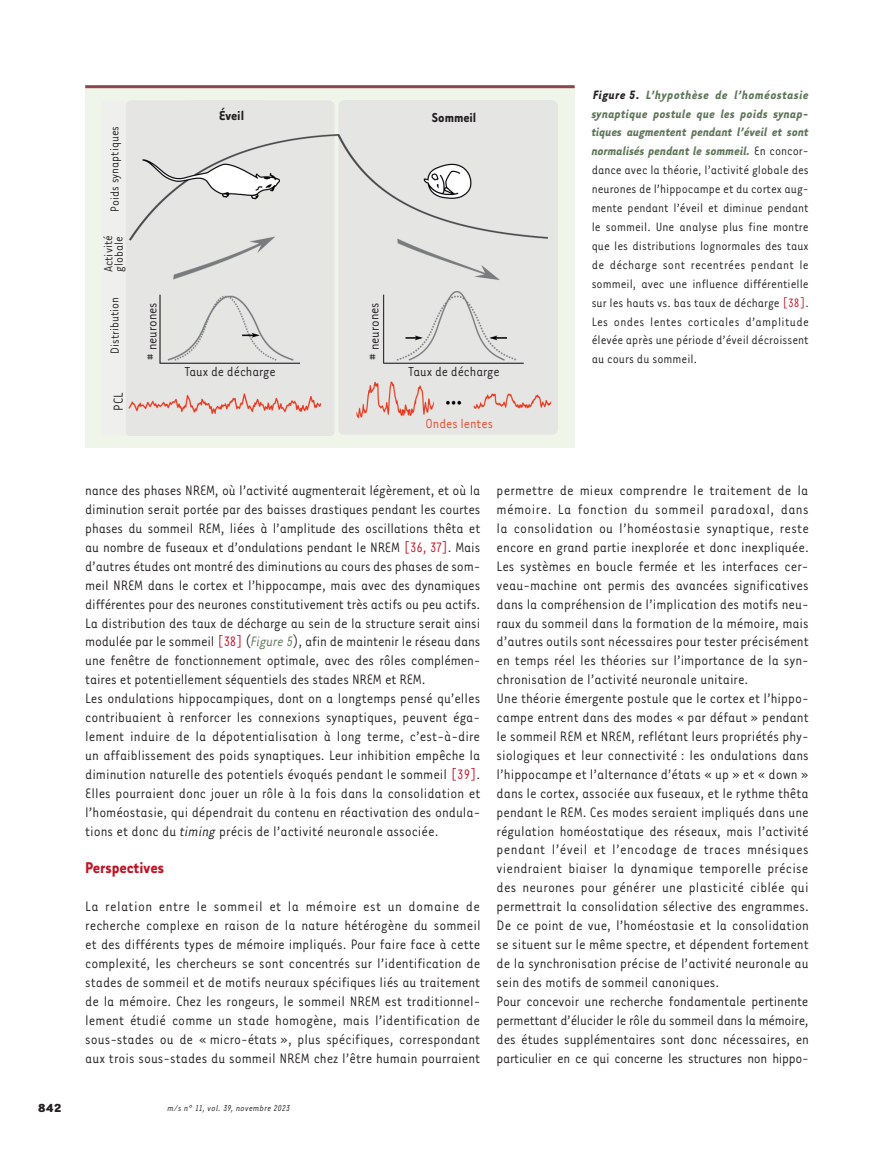
<style>
.page{position:relative;width:894px;height:1149px;background:#fff}
.page>*{position:absolute;margin:0;border:0;box-sizing:border-box;transform-origin:0 0}
.t1{font:700 18px "Tarzana Nar OT";color:#c11527}
.t2{font:15.75px/18.9px "Tarzana Nar OT";color:#231f20}
.t3{font:15px "Tarzana Nar OT";letter-spacing:-.005em;color:#231f20}
.t4{font:700 15px "Tarzana Nar OT";color:#231f20}
.t5{font:15px "Tarzana Nar OT";letter-spacing:-.005em;color:#ea4929}
.t6{font:13.95px/18.9px "Tarzana Nar OT";color:#231f20;text-align:justify}
.t7{font:13.5px/10.4px "Tarzana Nar OT";letter-spacing:-.005em;color:#231f20}
.t8{font:700 13.5px "Tarzana Wide OT";color:#231f20}
.t9{font:italic 9.75px "Tarzana Nar OT";letter-spacing:.025em;color:#231f20}
.s1{font-weight:700;font-style:italic}
.s2{font-weight:700;font-style:italic;color:#5f7659}
.s3{color:#c11527}
.s4{font-style:italic;color:#5f7659}
.s5{font-style:italic}
</style>
<div class="page">
<div style="left:85px;top:85px;width:489px;height:362px;background:#eff5e8"></div>
<img style="left:126px;top:100px;width:431px;height:335px">
<hr style="left:85px;top:85px;width:489px;height:3px;background:#8d454f">
<p class="t7" style="left:109px;top:211px;width:87px;rotate:-90deg">Poids synaptiques</p>
<p class="t7" style="left:102px;top:272px;width:39px;rotate:-90deg">Activité globale</p>
<p class="t7" style="left:109px;top:354px;width:59px;rotate:-90deg">Distribution</p>
<p class="t3" style="left:109px;top:411px;width:20px;rotate:-90deg">PCL</p>
<p class="t4" style="left:219px;top:106px;width:26px">Éveil</p>
<p class="t4" style="left:432px;top:108px;width:46px">Sommeil</p>
<p class="t3" style="left:143px;top:359px;width:59px;rotate:-90deg"># neurones</p>
<p class="t3" style="left:365px;top:359px;width:59px;rotate:-90deg"># neurones</p>
<p class="t3" style="left:185px;top:362px;width:93px">Taux de décharge</p>
<p class="t3" style="left:408px;top:362px;width:93px">Taux de décharge</p>
<p class="t5" style="left:425px;top:414px;width:69px">Ondes lentes</p>
<p class="t6" style="left:591px;top:84px;width:218px"><span class="s1">Figure 5.</span> <span class="s2">L’hypothèse de l’homéostasie synaptique postule que les poids synap&shy;tiques augmentent pendant l’éveil et sont normalisés pendant le sommeil.</span> En concor&shy;dance avec la théorie, l’activité globale des neurones de l’hippocampe et du cortex aug&shy;mente pendant l’éveil et diminue pendant le sommeil. Une analyse plus fine montre que les distributions lognormales des taux de décharge sont recentrées pendant le sommeil, avec une influence différentielle sur les hauts vs. bas taux de décharge <span class="s3">[38]</span>.<br>Les ondes lentes corticales d’amplitude élevée après une période d’éveil décroissent au cours du sommeil.</p>
<p class="t2" style="left:85px;top:480px;width:396px">nance des phases NREM, où l’activité augmenterait légèrement, et où la diminution serait portée par des baisses drastiques pendant les courtes phases du sommeil REM, liées à l’amplitude des oscillations thêta et au nombre de fuseaux et d’ondulations pendant le NREM <span class="s3">[36, 37]</span>. Mais d’autres études ont montré des diminutions au cours des phases de som&shy;meil NREM dans le cortex et l’hippocampe, mais avec des dynamiques différentes pour des neurones constitutivement très actifs ou peu actifs.<br>La distribution des taux de décharge au sein de la structure serait ainsi modulée par le sommeil <span class="s3">[38]</span> (<span class="s4">Figure 5</span>), afin de maintenir le réseau dans une fenêtre de fonctionnement optimale, avec des rôles complémen&shy;taires et potentiellement séquentiels des stades NREM et REM.<br>Les ondulations hippocampiques, dont on a longtemps pensé qu’elles contribuaient à renforcer les connexions synaptiques, peuvent éga&shy;lement induire de la dépotentialisation à long terme, c’est-à-dire un affaiblissement des poids synaptiques. Leur inhibition empêche la diminution naturelle des potentiels évoqués pendant le sommeil <span class="s3">[39]</span>.<br>Elles pourraient donc jouer un rôle à la fois dans la consolidation et l’homéostasie, qui dépendrait du contenu en réactivation des ondula&shy;tions et donc du <span class="s5">timing</span> précis de l’activité neuronale associée.</p>
<p class="t1" style="left:85px;top:856px;width:80px">Perspectives</p>
<p class="t2" style="left:85px;top:896px;width:397px;text-align:justify">La relation entre le sommeil et la mémoire est un domaine de recherche complexe en raison de la nature hétérogène du sommeil et des différents types de mémoire impliqués. Pour faire face à cette complexité, les chercheurs se sont concentrés sur l’identification de stades de sommeil et de motifs neuraux spécifiques liés au traitement de la mémoire. Chez les rongeurs, le sommeil NREM est traditionnel&shy;lement étudié comme un stade homogène, mais l’identification de sous-stades ou de « micro-états », plus spécifiques, correspondant aux trois sous-stades du sommeil NREM chez l’être humain pourraient</p>
<p class="t8" style="left:38px;top:1098px;width:25px">842</p>
<p class="t9" style="left:167px;top:1102px;width:124px">m/s n° 11, vol. 39, novembre 2023</p>
<p class="t2" style="left:496px;top:480px;width:314px">permettre de mieux comprendre le traitement de la mémoire. La fonction du sommeil paradoxal, dans la consolidation ou l’homéostasie synaptique, reste encore en grand partie inexplorée et donc inexpliquée.<br>Les systèmes en boucle fermée et les interfaces cer&shy;veau-machine ont permis des avancées significatives dans la compréhension de l’implication des motifs neu&shy;raux du sommeil dans la formation de la mémoire, mais d’autres outils sont nécessaires pour tester précisément en temps réel les théories sur l’importance de la syn&shy;chronisation de l’activité neuronale unitaire.<br>Une théorie émergente postule que le cortex et l’hippo&shy;campe entrent dans des modes « par défaut » pendant le sommeil REM et NREM, reflétant leurs propriétés phy&shy;siologiques et leur connectivité : les ondulations dans l’hippocampe et l’alternance d’états « up » et « down » dans le cortex, associée aux fuseaux, et le rythme thêta pendant le REM. Ces modes seraient impliqués dans une régulation homéostatique des réseaux, mais l’activité pendant l’éveil et l’encodage de traces mnésiques viendraient biaiser la dynamique temporelle précise des neurones pour générer une plasticité ciblée qui permettrait la consolidation sélective des engrammes.<br>De ce point de vue, l’homéostasie et la consolidation se situent sur le même spectre, et dépendent fortement de la synchronisation précise de l’activité neuronale au sein des motifs de sommeil canoniques.<br>Pour concevoir une recherche fondamentale pertinente permettant d’élucider le rôle du sommeil dans la mémoire, des études supplémentaires sont donc nécessaires, en particulier en ce qui concerne les structures non hippo-</p>
</div>
